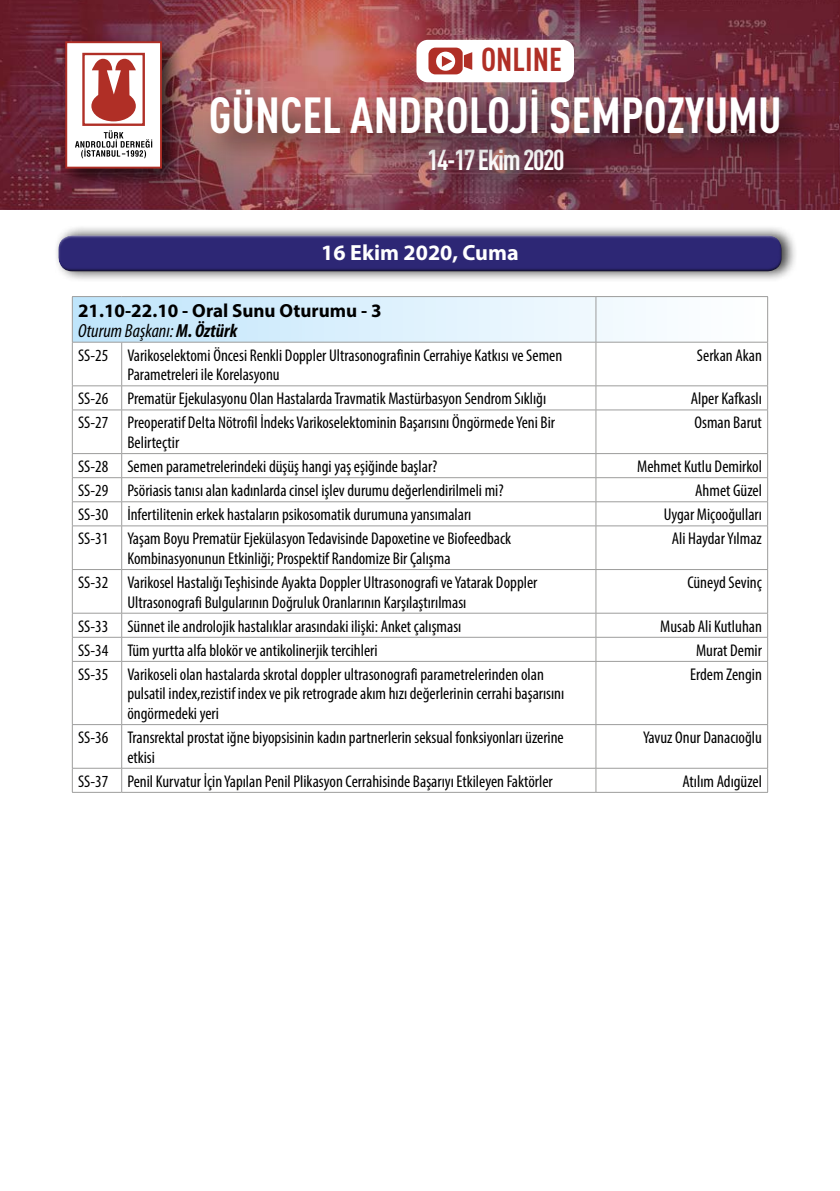
<style>
.page{position:relative;width:840px;height:1191px;background:#fff}
.page>*{position:absolute;margin:0;border:0;box-sizing:border-box;transform-origin:0 0}
.t1{font:700 condensed 50px "DIN Pro";color:#fff}
.t2{font:700 condensed 32.6px "DIN Pro";color:#b02f26}
.t3{font:700 condensed 28.6px "DIN Pro";letter-spacing:-.05em;color:#fff}
.t4{font:700 22px "Myriad Pro";color:#fff}
.t5{font:700 19px/20px "Myriad Pro";color:#000}
.t6{font:condensed 17px/19.6px "Myriad Pro";color:#000}
.s1{font-weight:400;font-style:italic;font-stretch:condensed}
.s2{font-style:italic;font-stretch:condensed}
</style>
<div class="page">
<img style="left:0;top:0;width:840px;height:210px">
<img style="left:53px;top:29px;width:138px;height:169px">
<svg style="left:65px;top:41px;width:97px;height:128px"></svg>
<div style="left:416px;top:40px;width:157px;height:42px;background:#fff;border-radius:11px"></div>
<svg style="left:428px;top:48px;width:44px;height:25px"></svg>
<img style="left:410px;top:188px;width:197px;height:22px">
<img style="left:192px;top:73px;width:633px;height:115px">
<svg style="left:73px;top:297px;width:693px;height:45px"></svg>
<hr style="left:72px;top:296px;width:50px;height:1px;background:#9d9d9c">
<hr style="left:72px;top:297px;width:1px;height:45px;background:#9d9d9c">
<hr style="left:122px;top:296px;width:473px;height:1px;background:#9d9d9c">
<hr style="left:595px;top:296px;width:172px;height:1px;background:#9d9d9c">
<hr style="left:595px;top:297px;width:1px;height:45px;background:#9d9d9c">
<hr style="left:766px;top:297px;width:1px;height:45px;background:#9d9d9c">
<hr style="left:72px;top:342px;width:50px;height:1px;background:#9d9d9c">
<hr style="left:72px;top:342px;width:1px;height:43px;background:#9d9d9c">
<hr style="left:122px;top:342px;width:473px;height:1px;background:#9d9d9c">
<hr style="left:121px;top:342px;width:1px;height:43px;background:#9d9d9c">
<hr style="left:595px;top:342px;width:172px;height:1px;background:#9d9d9c">
<hr style="left:595px;top:342px;width:1px;height:43px;background:#9d9d9c">
<hr style="left:766px;top:342px;width:1px;height:43px;background:#9d9d9c">
<hr style="left:72px;top:385px;width:50px;height:1px;background:#9d9d9c">
<svg style="left:72px;top:386px;width:1px;height:23px"></svg>
<hr style="left:122px;top:385px;width:473px;height:1px;background:#9d9d9c">
<svg style="left:121px;top:386px;width:1px;height:23px"></svg>
<hr style="left:595px;top:385px;width:172px;height:1px;background:#9d9d9c">
<svg style="left:595px;top:386px;width:1px;height:23px"></svg>
<hr style="left:72px;top:409px;width:50px;height:1px;background:#9d9d9c">
<hr style="left:72px;top:410px;width:1px;height:43px;background:#9d9d9c">
<hr style="left:122px;top:409px;width:473px;height:1px;background:#9d9d9c">
<hr style="left:121px;top:410px;width:1px;height:43px;background:#9d9d9c">
<hr style="left:595px;top:409px;width:172px;height:1px;background:#9d9d9c">
<hr style="left:595px;top:410px;width:1px;height:43px;background:#9d9d9c">
<hr style="left:766px;top:410px;width:1px;height:43px;background:#9d9d9c">
<hr style="left:72px;top:453px;width:50px;height:1px;background:#9d9d9c">
<hr style="left:122px;top:453px;width:473px;height:1px;background:#9d9d9c">
<hr style="left:595px;top:453px;width:172px;height:1px;background:#9d9d9c">
<hr style="left:72px;top:477px;width:50px;height:1px;background:#9d9d9c">
<hr style="left:122px;top:477px;width:473px;height:1px;background:#9d9d9c">
<hr style="left:595px;top:477px;width:172px;height:1px;background:#9d9d9c">
<hr style="left:72px;top:501px;width:50px;height:1px;background:#9d9d9c">
<svg style="left:72px;top:454px;width:1px;height:71px"></svg>
<hr style="left:122px;top:501px;width:473px;height:1px;background:#9d9d9c">
<svg style="left:121px;top:454px;width:1px;height:71px"></svg>
<hr style="left:595px;top:501px;width:172px;height:1px;background:#9d9d9c">
<svg style="left:595px;top:454px;width:1px;height:71px"></svg>
<hr style="left:72px;top:525px;width:50px;height:1px;background:#9d9d9c">
<hr style="left:72px;top:526px;width:1px;height:43px;background:#9d9d9c">
<hr style="left:122px;top:525px;width:473px;height:1px;background:#9d9d9c">
<hr style="left:121px;top:526px;width:1px;height:43px;background:#9d9d9c">
<hr style="left:595px;top:525px;width:172px;height:1px;background:#9d9d9c">
<hr style="left:595px;top:526px;width:1px;height:43px;background:#9d9d9c">
<hr style="left:766px;top:526px;width:1px;height:43px;background:#9d9d9c">
<hr style="left:72px;top:569px;width:50px;height:1px;background:#9d9d9c">
<hr style="left:72px;top:570px;width:1px;height:43px;background:#9d9d9c">
<hr style="left:122px;top:569px;width:473px;height:1px;background:#9d9d9c">
<hr style="left:121px;top:570px;width:1px;height:43px;background:#9d9d9c">
<hr style="left:595px;top:569px;width:172px;height:1px;background:#9d9d9c">
<hr style="left:595px;top:570px;width:1px;height:43px;background:#9d9d9c">
<hr style="left:766px;top:570px;width:1px;height:43px;background:#9d9d9c">
<hr style="left:72px;top:613px;width:50px;height:1px;background:#9d9d9c">
<hr style="left:122px;top:613px;width:473px;height:1px;background:#9d9d9c">
<hr style="left:595px;top:613px;width:172px;height:1px;background:#9d9d9c">
<hr style="left:72px;top:637px;width:50px;height:1px;background:#9d9d9c">
<svg style="left:72px;top:613px;width:1px;height:48px"></svg>
<hr style="left:122px;top:637px;width:473px;height:1px;background:#9d9d9c">
<svg style="left:121px;top:613px;width:1px;height:48px"></svg>
<hr style="left:595px;top:637px;width:172px;height:1px;background:#9d9d9c">
<svg style="left:595px;top:613px;width:1px;height:48px"></svg>
<hr style="left:72px;top:661px;width:50px;height:1px;background:#9d9d9c">
<hr style="left:72px;top:661px;width:1px;height:63px;background:#9d9d9c">
<hr style="left:122px;top:661px;width:473px;height:1px;background:#9d9d9c">
<hr style="left:121px;top:661px;width:1px;height:63px;background:#9d9d9c">
<hr style="left:595px;top:661px;width:172px;height:1px;background:#9d9d9c">
<hr style="left:595px;top:661px;width:1px;height:63px;background:#9d9d9c">
<hr style="left:766px;top:661px;width:1px;height:63px;background:#9d9d9c">
<hr style="left:72px;top:724px;width:50px;height:1px;background:#9d9d9c">
<hr style="left:72px;top:725px;width:1px;height:43px;background:#9d9d9c">
<hr style="left:122px;top:724px;width:473px;height:1px;background:#9d9d9c">
<hr style="left:121px;top:725px;width:1px;height:43px;background:#9d9d9c">
<hr style="left:595px;top:724px;width:172px;height:1px;background:#9d9d9c">
<hr style="left:595px;top:725px;width:1px;height:43px;background:#9d9d9c">
<hr style="left:766px;top:725px;width:1px;height:43px;background:#9d9d9c">
<hr style="left:72px;top:768px;width:50px;height:1px;background:#9d9d9c">
<svg style="left:72px;top:768px;width:1px;height:24px"></svg>
<hr style="left:122px;top:768px;width:473px;height:1px;background:#9d9d9c">
<svg style="left:121px;top:768px;width:1px;height:24px"></svg>
<hr style="left:595px;top:768px;width:172px;height:1px;background:#9d9d9c">
<svg style="left:595px;top:768px;width:1px;height:24px"></svg>
<hr style="left:72px;top:792px;width:50px;height:1px;background:#9d9d9c">
<hr style="left:122px;top:792px;width:473px;height:1px;background:#9d9d9c">
<hr style="left:595px;top:792px;width:172px;height:1px;background:#9d9d9c">
<div style="left:53px;top:224px;width:745px;height:59px;background:#000;opacity:.75"></div>
<div style="left:58px;top:233px;width:723px;height:32px;background:#fff;opacity:.75"></div>
<div style="left:58px;top:237px;width:726px;height:36px;background:#000;opacity:.75"></div>
<h2 class="t2" style="left:481px;top:35px;width:82px">ONLINE</h2>
<h1 class="t1" style="left:209px;top:77px;width:574px">GÜNCEL ANDROLOJİ SEMPOZYUMU</h1>
<h3 class="t3" style="left:427px;top:138px;width:139px">14-17 Ekim 2020</h3>
<p class="t4" style="left:321px;top:238px;width:199px">16 Ekim 2020, Cuma</p>
<p class="t5" style="left:78px;top:299px;width:305px">21.10-22.10 - Oral Sunu Oturumu - 3<br><span class="s1">Oturum Başkanı:</span> <span class="s2">M. Öztürk</span></p>
<p class="t6" style="left:127px;top:345px;width:436px;text-indent:-49px">SS-25 Varikoselektomi Öncesi Renkli Doppler Ultrasonografinin Cerrahiye Katkısı ve Semen<br>Parametreleri ile Korelasyonu</p>
<p class="t6" style="left:696px;top:345px;width:67px">Serkan Akan</p>
<p class="t6" style="left:78px;top:388px;width:469px">SS-26 Prematür Ejekulasyonu Olan Hastalarda Travmatik Mastürbasyon Sendrom Sıklığı</p>
<p class="t6" style="left:690px;top:388px;width:72px">Alper Kafkaslı</p>
<p class="t6" style="left:127px;top:413px;width:429px;text-indent:-49px">SS-27 Preoperatif Delta Nötrofil İndeks Varikoselektominin Başarısını Öngörmede Yeni Bir<br>Belirteçtir</p>
<p class="t6" style="left:694px;top:413px;width:69px">Osman Barut</p>
<p class="t6" style="left:78px;top:456px;width:361px">SS-28 Semen parametrelerindeki düşüş hangi yaş eşiğinde başlar?</p>
<p class="t6" style="left:636px;top:456px;width:126px">Mehmet Kutlu Demirkol</p>
<p class="t6" style="left:78px;top:480px;width:427px">SS-29 Psöriasis tanısı alan kadınlarda cinsel işlev durumu değerlendirilmeli mi?</p>
<p class="t6" style="left:694px;top:480px;width:68px">Ahmet Güzel</p>
<p class="t6" style="left:78px;top:504px;width:394px">SS-30 İnfertilitenin erkek hastaların psikosomatik durumuna yansımaları</p>
<p class="t6" style="left:663px;top:504px;width:100px">Uygar Miçooğulları</p>
<p class="t6" style="left:127px;top:528px;width:385px;text-indent:-49px">SS-31 Yaşam Boyu Prematür Ejekülasyon Tedavisinde Dapoxetine ve Biofeedback<br>Kombinasyonunun Etkinliği; Prospektif Randomize Bir Çalışma</p>
<p class="t6" style="left:671px;top:528px;width:92px">Ali Haydar Yılmaz</p>
<p class="t6" style="left:127px;top:572px;width:411px;text-indent:-49px">SS-32 Varikosel Hastalığı Teşhisinde Ayakta Doppler Ultrasonografi ve Yatarak Doppler<br>Ultrasonografi Bulgularının Doğruluk Oranlarının Karşılaştırılması</p>
<p class="t6" style="left:687px;top:572px;width:76px">Cüneyd Sevinç</p>
<p class="t6" style="left:78px;top:616px;width:384px">SS-33 Sünnet ile androlojik hastalıklar arasındaki ilişki: Anket çalışması</p>
<p class="t6" style="left:660px;top:616px;width:103px">Musab Ali Kutluhan</p>
<p class="t6" style="left:78px;top:640px;width:301px">SS-34 Tüm yurtta alfa blokör ve antikolinerjik tercihleri</p>
<p class="t6" style="left:695px;top:640px;width:67px">Murat Demir</p>
<p class="t6" style="left:127px;top:664px;width:438px;text-indent:-49px">SS-35 Varikoseli olan hastalarda skrotal doppler ultrasonografi parametrelerinden olan pulsatil index,rezistif index ve pik retrograde akım hızı değerlerinin cerrahi başarısını öngörmedeki yeri</p>
<p class="t6" style="left:689px;top:664px;width:73px">Erdem Zengin</p>
<p class="t6" style="left:127px;top:727px;width:437px;text-indent:-49px">SS-36 Transrektal prostat iğne biyopsisinin kadın partnerlerin seksual fonksiyonları üzerine etkisi</p>
<p class="t6" style="left:642px;top:727px;width:120px">Yavuz Onur Danacıoğlu</p>
<p class="t6" style="left:78px;top:771px;width:476px">SS-37 Penil Kurvatur İçin Yapılan Penil Plikasyon Cerrahisinde Başarıyı Etkileyen Faktörler</p>
<p class="t6" style="left:682px;top:771px;width:81px">Atılım Adıgüzel</p>
</div>
